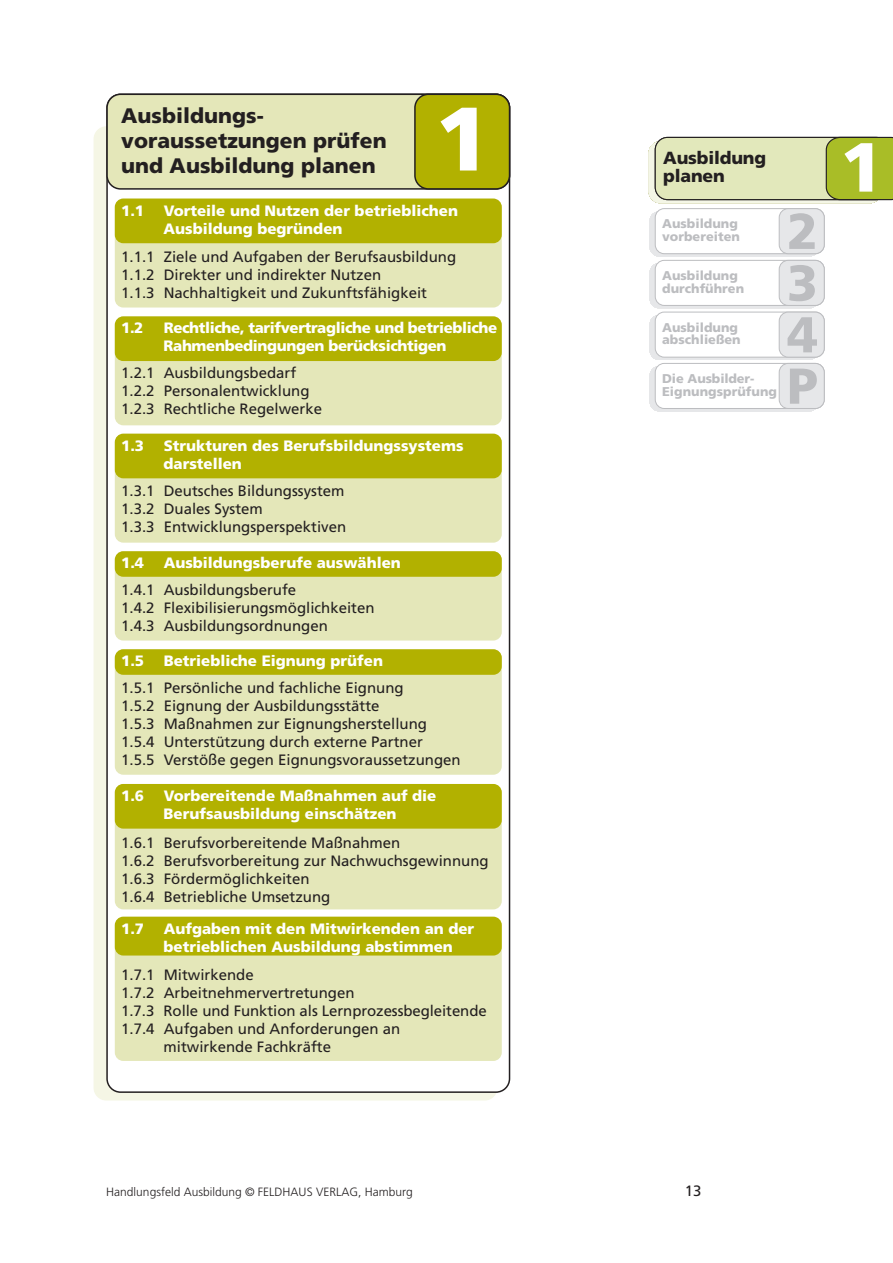
<style>
.page{position:relative;width:893px;height:1263px;background:#fff}
.page>*{position:absolute;margin:0;border:0;box-sizing:border-box;transform-origin:0 0}
.t1{font:900 90px "Frutiger";color:#fff}
.t2{font:900 69.45px "Frutiger";color:#fff}
.t3{font:900 50.25px/51.3px "Frutiger";color:#bcbdc0}
.t4{font:900 21px/25.2px "Frutiger";color:#231f20}
.t5{font:900 17.55px/17.5px "Frutiger";letter-spacing:-.01em;color:#231f20}
.t6{font:15px/18px "Frutiger";color:#231f20}
.t7{font:900 15px/18px "Frutiger";color:#fff}
.t8{font:900 15px/18px "Frutiger";letter-spacing:-.025em;color:#fff}
.t9{font:900 12.75px/12.8px "Frutiger";color:#bcbdc0}
.t10{font:300 12px "Frutiger";color:#231f20}
</style>
<div class="page">
<div style="left:94px;top:126px;width:403px;height:974px;background:#f5f6e5;border-radius:13px"></div>
<svg style="left:648px;top:136px;width:245px;height:67px;background:#ccd593"></svg>
<div style="left:650px;top:211px;width:169px;height:45px;background:#dddee0;border-radius:9px"></div>
<div style="left:655px;top:208px;width:170px;height:46px;background:#fff;border:1px solid #bcbdc0;border-radius:9px"></div>
<div style="left:779px;top:208px;width:46px;height:46px;background:#e6e7e9;border:1px solid #bcbdc0;border-radius:9px"></div>
<div style="left:650px;top:263px;width:169px;height:45px;background:#e6e7e9;border-radius:9px"></div>
<div style="left:655px;top:260px;width:170px;height:46px;background:#fff;border:1px solid #bcbdc0;border-radius:9px"></div>
<div style="left:779px;top:260px;width:46px;height:46px;background:#e6e7e9;border:1px solid #bcbdc0;border-radius:9px"></div>
<div style="left:650px;top:315px;width:169px;height:45px;background:#e6e7e9;border-radius:9px"></div>
<div style="left:655px;top:312px;width:170px;height:46px;background:#fff;border:1px solid #bcbdc0;border-radius:9px"></div>
<div style="left:779px;top:312px;width:46px;height:46px;background:#e6e7e9;border:1px solid #bcbdc0;border-radius:9px"></div>
<div style="left:650px;top:366px;width:169px;height:45px;background:#e6e7e9;border-radius:9px"></div>
<div style="left:655px;top:363px;width:170px;height:46px;background:#fff;border:1px solid #bcbdc0;border-radius:9px"></div>
<div style="left:779px;top:363px;width:46px;height:46px;background:#e6e7e9;border:1px solid #bcbdc0;border-radius:9px"></div>
<svg style="left:106px;top:190px;width:404px;height:903px"></svg>
<div style="left:115px;top:199px;width:387px;height:108px;background:#e4e7b9;border-radius:9px"></div>
<div style="left:115px;top:199px;width:387px;height:44px;background:#b2b100;border-radius:9px"></div>
<div style="left:115px;top:316px;width:387px;height:109px;background:#e4e7b9;border-radius:9px"></div>
<div style="left:115px;top:316px;width:387px;height:45px;background:#b2b100;border-radius:9px"></div>
<div style="left:115px;top:434px;width:387px;height:109px;background:#e4e7b9;border-radius:9px"></div>
<div style="left:115px;top:434px;width:387px;height:44px;background:#b2b100;border-radius:9px"></div>
<div style="left:115px;top:551px;width:387px;height:89px;background:#e4e7b9;border-radius:9px"></div>
<div style="left:115px;top:551px;width:387px;height:26px;background:#b2b100;border-radius:9px"></div>
<div style="left:115px;top:649px;width:387px;height:126px;background:#e4e7b9;border-radius:9px"></div>
<div style="left:115px;top:649px;width:387px;height:26px;background:#b2b100;border-radius:9px"></div>
<svg style="left:106px;top:94px;width:404px;height:96px;background:#d1d38a"></svg>
<div style="left:115px;top:784px;width:387px;height:125px;background:#e4e7b9;border-radius:9px"></div>
<div style="left:115px;top:784px;width:387px;height:45px;background:#b2b100;border-radius:9px"></div>
<div style="left:115px;top:917px;width:387px;height:144px;background:#e4e7b9;border-radius:9px"></div>
<div style="left:115px;top:917px;width:387px;height:38px;background:#b2b100;border-radius:9px"></div>
<h3 class="t4" style="left:121px;top:105px;width:267px">Ausbildungs&shy;voraussetzungen prüfen und Ausbildung planen</h3>
<p class="t7" style="left:121px;top:203px;width:24px">1.1</p>
<p class="t7" style="left:164px;top:203px;width:296px">Vorteile und Nutzen der betrieblichen<br>Ausbildung begründen</p>
<p class="t6" style="left:121px;top:249px;width:337px">1.1.1 Ziele und Aufgaben der Berufsausbildung<br>1.1.2 Direkter und indirekter Nutzen<br>1.1.3 Nachhaltigkeit und Zukunftsfähigkeit</p>
<p class="t7" style="left:121px;top:320px;width:24px">1.2</p>
<p class="t8" style="left:164px;top:320px;width:335px">Rechtliche, tarifvertragliche und betriebliche<br>Rahmenbedingungen berücksichtigen</p>
<p class="t6" style="left:121px;top:365px;width:202px">1.2.1 Ausbildungsbedarf<br>1.2.2 Personalentwicklung<br>1.2.3 Rechtliche Regelwerke</p>
<p class="t7" style="left:121px;top:438px;width:24px">1.3</p>
<p class="t7" style="left:164px;top:438px;width:301px">Strukturen des Berufsbildungssystems darstellen</p>
<p class="t6" style="left:121px;top:483px;width:227px">1.3.1 Deutsches Bildungssystem<br>1.3.2 Duales System<br>1.3.3 Entwicklungsperspektiven</p>
<p class="t7" style="left:121px;top:555px;width:24px">1.4</p>
<p class="t7" style="left:164px;top:555px;width:239px">Ausbildungsberufe auswählen</p>
<p class="t6" style="left:121px;top:582px;width:255px">1.4.1 Ausbildungsberufe<br>1.4.2 Flexibilisierungsmöglichkeiten<br>1.4.3 Ausbildungsordnungen</p>
<p class="t7" style="left:121px;top:653px;width:24px">1.5</p>
<p class="t7" style="left:164px;top:653px;width:221px">Betriebliche Eignung prüfen</p>
<p class="t6" style="left:121px;top:680px;width:341px">1.5.1 Persönliche und fachliche Eignung<br>1.5.2 Eignung der Ausbildungsstätte<br>1.5.3 Maßnahmen zur Eignungsherstellung 1.5.4 Unterstützung durch externe Partner<br>1.5.5 Verstöße gegen Eignungsvoraussetzungen</p>
<p class="t7" style="left:121px;top:788px;width:24px">1.6</p>
<p class="t7" style="left:164px;top:788px;width:274px">Vorbereitende Maßnahmen auf die<br>Berufsausbildung einschätzen</p>
<p class="t6" style="left:121px;top:834px;width:369px">1.6.1 Berufsvorbereitende Maßnahmen<br>1.6.2 Berufsvorbereitung zur Nachwuchsgewinnung 1.6.3 Fördermöglichkeiten<br>1.6.4 Betriebliche Umsetzung</p>
<p class="t7" style="left:121px;top:921px;width:24px">1.7</p>
<p class="t7" style="left:164px;top:921px;width:312px">Aufgaben mit den Mitwirkenden an der betrieblichen Ausbildung abstimmen</p>
<p class="t6" style="left:121px;top:967px;width:134px">1.7.1 Mitwirkende</p>
<p class="t6" style="left:121px;top:985px;width:235px">1.7.2 Arbeitnehmervertretungen</p>
<p class="t6" style="left:121px;top:1003px;width:367px">1.7.3 Rolle und Funktion als Lernprozessbegleitende</p>
<p class="t6" style="left:121px;top:1021px;width:281px">1.7.4 Aufgaben und Anforderungen an</p>
<p class="t6" style="left:164px;top:1039px;width:169px">mitwirkende Fachkräfte</p>
<h1 class="t1" style="left:435px;top:103px;width:57px">1</h1>
<p class="t5" style="left:663px;top:151px;width:104px">Ausbildung planen</p>
<p class="t9" style="left:662px;top:218px;width:79px">Ausbildung vorbereiten</p>
<h3 class="t3" style="left:787px;top:210px;width:32px">2</h3>
<p class="t9" style="left:662px;top:270px;width:83px">Ausbildung durchführen</p>
<h3 class="t3" style="left:787px;top:261px;width:32px">3</h3>
<p class="t9" style="left:662px;top:322px;width:80px">Ausbildung abschließen</p>
<h3 class="t3" style="left:787px;top:313px;width:32px">4<br>P</h3>
<p class="t9" style="left:662px;top:373px;width:116px">Die Ausbilder-<br>Eignungsprüfung</p>
<h2 class="t2" style="left:840px;top:140px;width:44px">1</h2>
<p class="t10" style="left:106px;top:1187px;width:308px">Handlungsfeld Ausbildung © FELDHAUS VERLAG, Hamburg</p>
<p class="t6" style="left:685px;top:1183px;width:18px">13</p>
</div>
